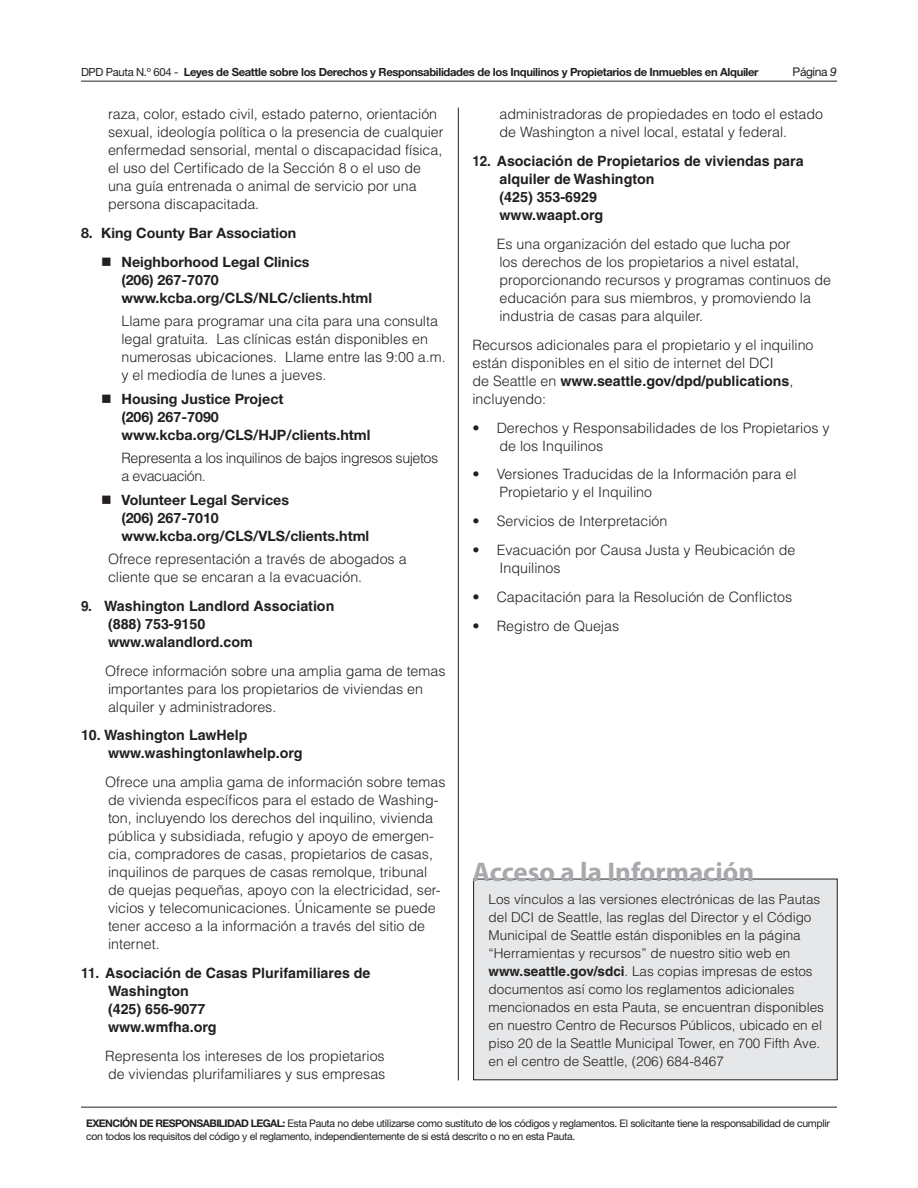
<style>
.page{position:relative;width:918px;height:1188px;background:#fff}
.page>*{position:absolute;margin:0;border:0;box-sizing:border-box;transform-origin:0 0}
.Body_text{font:700 27px "Myriad Pro";color:#a8a9ad}
.Bulleted_items{font:300 14.25px/18px "Helvetica";color:#231f20}
.Bulleted_items-2{font:700 14.25px/18px "Helvetica Neue";color:#231f20}
.Bulleted_items-3{font:700 14.25px/18px "Helvetica";color:#231f20;scale:.95 1}
.Body_text-2{font:300 14.25px/18px "Helvetica";color:#231f20}
.Bulleted_items-4{font:300 14.25px/18px "Helvetica";letter-spacing:-.03em;color:#231f20}
.Bulleted_items-5{font:700 14.25px/18px "Helvetica";color:#231f20}
.Body_text-3{font:300 13.5px/18px "Helvetica";color:#231f20}
.t1{font:12px "Helvetica Neue";letter-spacing:-.03em;color:#231f20}
.t2{font:700 11.25px "Helvetica Neue";letter-spacing:-.03em;color:#231f20}
.t3{font:10.5px/12.6px "Helvetica Neue";letter-spacing:-.03em;color:#231f20}
.s1{font-weight:400}
.s2{font-style:italic}
.s3{font-weight:700}
</style>
<div class="page">
<hr style="left:458px;top:108px;width:1px;height:972px;background:#231f20">
<hr style="left:81px;top:81px;width:756px;height:1px;background:#231f20">
<hr style="left:81px;top:1107px;width:756px;height:1px;background:#231f20">
<div style="left:474px;top:879px;width:363px;height:201px;background:#e6e7e9"></div>
<p class="t2" style="left:81px;top:65px;width:679px"><span class="s1">DPD Pauta N.º 604 -</span> Leyes de Seattle sobre los Derechos y Responsabilidades de los Inquilinos y Propietarios de Inmuebles en Alquiler</p>
<p class="t1" style="left:793px;top:64px;width:46px">Página <span class="s2">9</span></p>
<p class="Bulleted_items" style="left:108px;top:105px;width:337px">raza, color, estado civil, estado paterno, orientación sexual, ideología política o la presencia de cualquier enfermedad sensorial, mental o discapacidad física, el uso del Certificado de la Sección 8 o el uso de una guía entrenada o animal de servicio por una persona discapacitada.</p>
<p class="Bulleted_items-2" style="left:81px;top:224px;width:217px">8. King County Bar Association</p>
<p class="Bulleted_items-2" style="left:121px;top:253px;width:252px;text-indent:-20px">■ Neighborhood Legal Clinics<br>(206) 267-7070 www.kcba.org/CLS/NLC/clients.html</p>
<p class="Bulleted_items" style="left:121px;top:312px;width:326px">Llame para programar una cita para una consulta legal gratuita. Las clínicas están disponibles en numerosas ubicaciones. Llame entre las 9:00 a.m. y el mediodía de lunes a jueves.</p>
<p class="Bulleted_items-2" style="left:121px;top:389px;width:251px;text-indent:-20px">■ Housing Justice Project<br>(206) 267-7090 www.kcba.org/CLS/HJP/clients.html</p>
<p class="Bulleted_items-4" style="left:122px;top:449px;width:318px">Representa a los inquilinos de bajos ingresos sujetos a evacuación.</p>
<p class="Bulleted_items-2" style="left:121px;top:490px;width:249px;text-indent:-20px">■ Volunteer Legal Services<br>(206) 267-7010 www.kcba.org/CLS/VLS/clients.html</p>
<p class="Bulleted_items" style="left:108px;top:550px;width:300px">Ofrece representación a través de abogados a cliente que se encaran a la evacuación.</p>
<p class="Bulleted_items-3" style="left:108px;top:597px;width:240px;text-indent:-27px">9. Washington Landlord Association (888) 753-9150 www.walandlord.com</p>
<p class="Bulleted_items" style="left:105px;top:661px;width:342px">Ofrece información sobre una amplia gama de temas importantes para los propietarios de viviendas en alquiler y administradores.</p>
<p class="Bulleted_items-5" style="left:108px;top:726px;width:196px;text-indent:-27px">10. Washington LawHelp www.washingtonlawhelp.org</p>
<p class="Bulleted_items" style="left:105px;top:773px;width:342px">Ofrece una amplia gama de información sobre temas de vivienda específicos para el estado de Washing&shy;ton, incluyendo los derechos del inquilino, vivienda pública y subsidiada, refugio y apoyo de emergen&shy;cia, compradores de casas, propietarios de casas, inquilinos de parques de casas remolque, tribunal<br>de quejas pequeñas, apoyo con la electricidad, ser&shy;vicios y telecomunicaciones. Únicamente se puede tener acceso a la información a través del sitio de internet.</p>
<p class="Bulleted_items-3" style="left:108px;top:964px;width:278px;text-indent:-27px">11. Asociación de Casas Plurifamiliares de<br>Washington<br>(425) 656-9077<br>www.wmfha.org</p>
<p class="Bulleted_items" style="left:105px;top:1047px;width:282px">Representa los intereses de los propietarios de viviendas plurifamiliares y sus empresas</p>
<p class="Bulleted_items" style="left:500px;top:105px;width:325px">administradoras de propiedades en todo el estado de Washington a nivel local, estatal y federal.</p>
<p class="Bulleted_items-3" style="left:500px;top:152px;width:322px;text-indent:-27px">12. Asociación de Propietarios de viviendas para alquiler de Washington<br>(425) 353-6929<br>www.waapt.org</p>
<p class="Bulleted_items" style="left:497px;top:235px;width:336px">Es una organización del estado que lucha por<br>los derechos de los propietarios a nivel estatal, proporcionando recursos y programas continuos de educación para sus miembros, y promoviendo la industria de casas para alquiler.</p>
<p class="Body_text-2" style="left:472px;top:336px;width:343px">Recursos adicionales para el propietario y el inquilino están disponibles en el sitio de internet del DCI<br>de Seattle en <span class="s3">www.seattle.gov/dpd/publications</span>, incluyendo:</p>
<p class="Bulleted_items" style="left:500px;top:418px;width:332px;text-indent:-27px">• Derechos y Responsabilidades de los Propietarios y de los Inquilinos</p>
<p class="Bulleted_items" style="left:500px;top:465px;width:299px;text-indent:-27px">• Versiones Traducidas de la Información para el<br>Propietario y el Inquilino</p>
<p class="Bulleted_items" style="left:472px;top:512px;width:197px">• Servicios de Interpretación</p>
<p class="Bulleted_items" style="left:500px;top:541px;width:297px;text-indent:-27px">• Evacuación por Causa Justa y Reubicación de<br>Inquilinos</p>
<p class="Bulleted_items" style="left:472px;top:588px;width:321px">• Capacitación para la Resolución de Conflictos</p>
<p class="Bulleted_items" style="left:472px;top:616px;width:148px">• Registro de Quejas</p>
<p class="Body_text" style="left:472px;top:854px;width:283px">Acceso a la Información</p>
<p class="Body_text-3" style="left:489px;top:890px;width:337px">Los vínculos a las versiones electrónicas de las Pautas del DCI de Seattle, las reglas del Director y el Código Municipal de Seattle están disponibles en la página “Herramientas y recursos” de nuestro sitio web en <span class="s3">www.seattle.gov/sdci</span>. Las copias impresas de estos documentos así como los reglamentos adicionales mencionados en esta Pauta, se encuentran disponibles en nuestro Centro de Recursos Públicos, ubicado en el piso 20 de la Seattle Municipal Tower, en 700 Fifth Ave. en el centro de Seattle, (206) 684-8467</p>
<p class="t3" style="left:86px;top:1117px;width:745px"><span class="s3">EXENCIÓN DE RESPONSABILIDAD LEGAL:</span> Esta Pauta no debe utilizarse como sustituto de los códigos y reglamentos. El solicitante tiene la responsabilidad de cumplir con todos los requisitos del código y el reglamento, independientemente de si está descrito o no en esta Pauta.</p>
</div>
